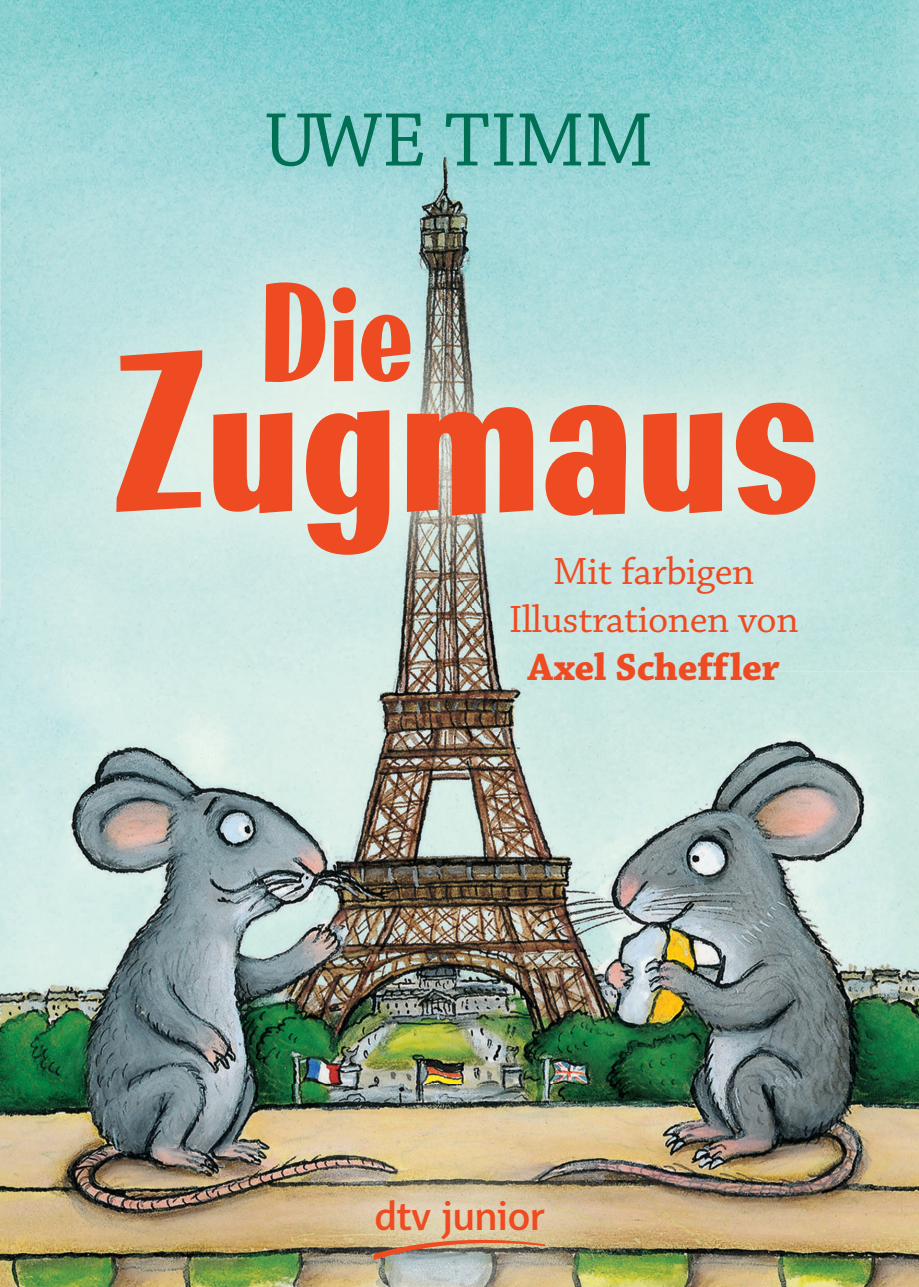
<style>
.page{position:relative;width:919px;height:1287px;background:#fff}
.page>*{position:absolute;margin:0;border:0;box-sizing:border-box;transform-origin:0 0}
.t1{font:247.4px "Filmotype Melon";color:#ee4b22}
.t2{font:148.4px "Filmotype Melon";color:#ee4b22}
.t3{font:80px "Chaparral Pro";letter-spacing:-.01em;color:#006f53}
.t4{font:600 42px "Alto Pro";letter-spacing:-.02em;color:#ee4b22}
.t5{font:40px/48px "Chaparral Pro";letter-spacing:-.01em;color:#ee4b22;text-align:center}
.t6{font:700 40px "Chaparral Pro";letter-spacing:-.005em;color:#ee4b22}
</style>
<div class="page">
<img style="left:0;top:0;width:918px;height:1287px">
<img style="left:0;top:166px;width:918px;height:505px">
<img style="left:266px;top:166px;width:384px;height:1px">
<img style="left:258px;top:1084px;width:403px;height:203px">
<svg style="left:373px;top:1229px;width:172px;height:31px;background:#bba083"></svg>
<h3 class="t3" style="left:264px;top:96px;width:391px">UWE TIMM</h3>
<h2 class="t2" style="left:258px;top:245px;width:156px">Die</h2>
<h1 class="t1" style="left:115px;top:286px;width:705px">Zugmaus</h1>
<p class="t5" style="left:509px;top:548px;width:291px">Mit farbigen<br>Illustrationen von</p>
<p class="t6" style="left:527px;top:643px;width:253px">Axel Scheffler</p>
<p class="t4" style="left:374px;top:1190px;width:172px">dtv junior</p>
</div>
